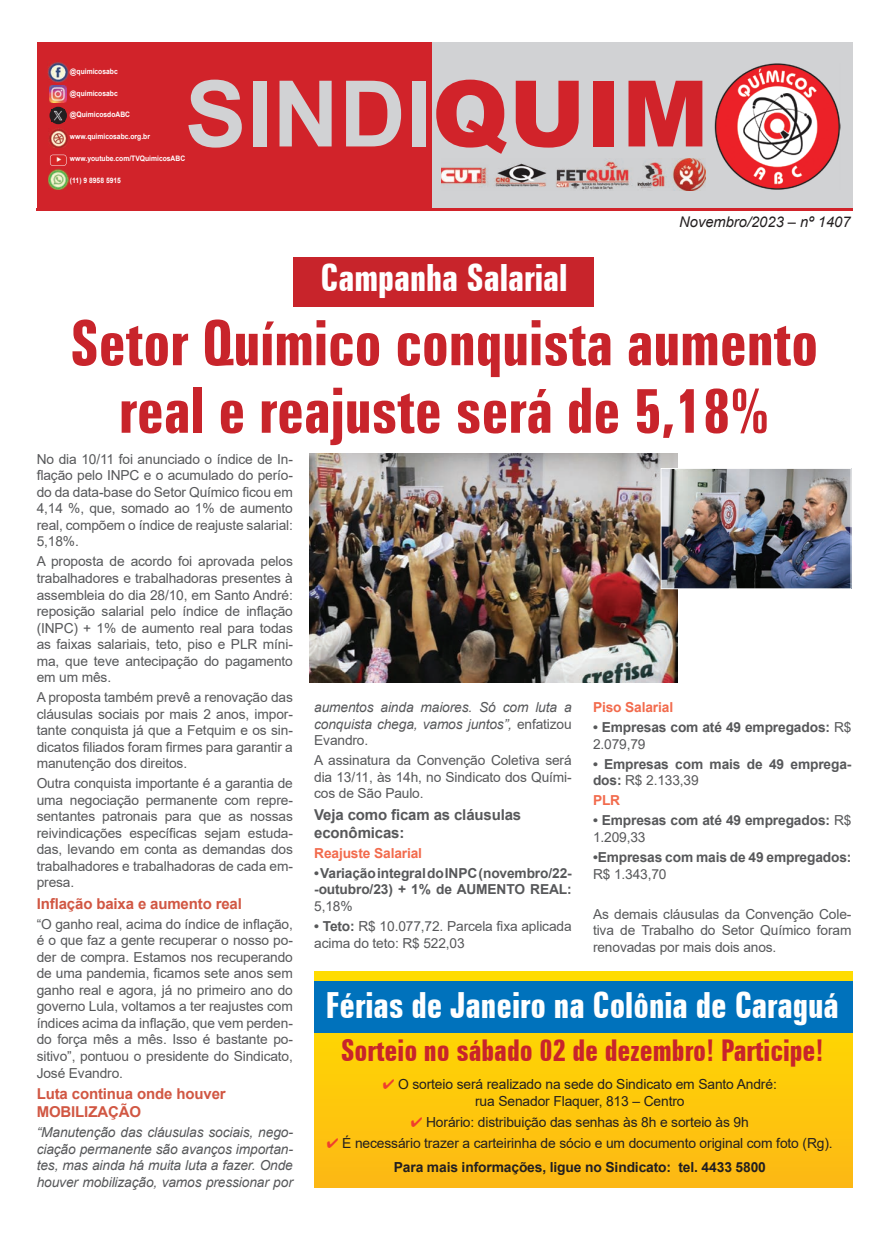
<style>
.page{position:relative;width:886px;height:1241px;background:#fff}
.page>*{position:absolute;margin:0;border:0;box-sizing:border-box;transform-origin:0 0}
.t1{font:700 91.75px "Arial";letter-spacing:.005em;color:#d1d2d4}
.t2{font:700 extra-condensed 62.5px/67.5px "Zurich BT";color:#c8242b;text-align:center}
.t3{font:700 extra-condensed 37.5px "Zurich BT";color:#fff}
.t4{font:700 extra-condensed 36px "Zurich BT";color:#fff}
.t5{font:700 extra-condensed 30px "Zurich BT";color:#c8242b}
.t6{font:700 15px/18px "Arial";letter-spacing:-.01em;color:#d15743}
.t7{font:700 15px/18px "Arial";letter-spacing:-.01em;color:#57585a}
.t8{font:italic 14.75px "Arial";color:#231f20}
.t9{font:13.88px/17.2px "Arial";letter-spacing:-.01em;color:#231f20;text-align:center}
.t10{font:13.75px/16.5px "Arial";letter-spacing:-.01em;color:#57585a;text-align:justify}
.t11{font:italic 13.75px/16.5px "Arial";letter-spacing:-.01em;color:#57585a;text-align:justify}
.t12{font:700 13.75px/16.5px "Arial";letter-spacing:-.01em;color:#57585a}
.t13{font:700 13.75px "Arial";letter-spacing:-.01em;color:#f26b4d}
.t14{font:700 7.5px "Arial";color:#fff;scale:.9 1}
.s1{font-weight:900;color:#d1232a}
.s2{font-weight:400}
.s3{font-style:normal}
.s4{font-weight:700}
.s5{color:#ef3e2e}
</style>
<div class="page">
<svg style="left:314px;top:971px;width:538px;height:216px;background:#fcc70c"></svg>
<div style="left:293px;top:257px;width:300px;height:49px;background:#c8242b"></div>
<div style="left:427px;top:42px;width:426px;height:167px;background:#d1d2d4"></div>
<div style="left:37px;top:42px;width:395px;height:167px;background:#d1232a"></div>
<img style="left:714px;top:63px;width:126px;height:127px">
<img style="left:441px;top:158px;width:264px;height:32px">
<hr style="left:37px;top:208px;width:816px;height:3px;background:#d1232a">
<img style="left:49px;top:129px;width:19px;height:19px">
<img style="left:48px;top:169px;width:20px;height:21px">
<img style="left:47px;top:62px;width:22px;height:20px">
<svg style="left:50px;top:155px;width:17px;height:11px"></svg>
<img style="left:50px;top:85px;width:17px;height:17px">
<div style="left:49px;top:107px;width:18px;height:17px;background:#231f20;border-radius:50%"></div>
<svg style="left:54px;top:110px;width:9px;height:11px"></svg>
<img style="left:310px;top:454px;width:367px;height:228px">
<img style="left:660px;top:468px;width:191px;height:121px">
<div style="left:314px;top:980px;width:538px;height:52px;background:#0072bc"></div>
<p class="t14" style="left:70px;top:66px;width:55px">@quimicosabc</p>
<p class="t14" style="left:70px;top:88px;width:55px">@quimicosabc</p>
<p class="t14" style="left:70px;top:109px;width:68px">@QuimicosdoABC</p>
<p class="t14" style="left:70px;top:131px;width:90px">www.quimicosabc.org.br</p>
<p class="t14" style="left:70px;top:153px;width:130px">www.youtube.com/TVQuimicosABC</p>
<p class="t14" style="left:70px;top:175px;width:58px">(11) 9 8958 5915</p>
<h1 class="t1" style="left:185px;top:49px;width:525px">SINDI<span class="s1">QUIM</span></h1>
<p class="t8" style="left:679px;top:212px;width:173px">Novembro/2023 – nº 1407</p>
<h3 class="t3" style="left:321px;top:256px;width:248px">Campanha Salarial</h3>
<h2 class="t2" style="left:70px;top:310px;width:750px">Setor Químico conquista aumento real e reajuste será de 5,18%</h2>
<p class="t10" style="left:37px;top:450px;width:258px">No dia 10/11 foi anunciado o índice de In&shy;flação pelo INPC e o acumulado do perío&shy;do da data-base do Setor Químico ficou em 4,14 %, que, somado ao 1% de aumento real, compõem o índice de reajuste salarial:<br>5,18%.</p>
<p class="t10" style="left:37px;top:553px;width:258px">A proposta de acordo foi aprovada pelos trabalhadores e trabalhadoras presentes à assembleia do dia 28/10, em Santo André: reposição salarial pelo índice de inflação (INPC) + 1% de aumento real para todas as faixas salariais, teto, piso e PLR míni&shy;ma, que teve antecipação do pagamento em um mês.</p>
<p class="t10" style="left:37px;top:688px;width:258px">A proposta também prevê a renovação das cláusulas sociais por mais 2 anos, impor&shy;tante conquista já que a Fetquim e os sin&shy;dicatos filiados foram firmes para garantir a manutenção dos direitos.</p>
<p class="t10" style="left:37px;top:775px;width:258px">Outra conquista importante é a garantia de uma negociação permanente com repre&shy;sentantes patronais para que as nossas reivindicações específicas sejam estuda&shy;das, levando em conta as demandas dos trabalhadores e trabalhadoras de cada em&shy;presa.</p>
<p class="t6" style="left:37px;top:894px;width:207px">Inflação baixa e aumento real</p>
<p class="t10" style="left:37px;top:915px;width:258px">“O ganho real, acima do índice de inflação, é o que faz a gente recuperar o nosso po&shy;der de compra. Estamos nos recuperando de uma pandemia, ficamos sete anos sem ganho real e agora, já no primeiro ano do governo Lula, voltamos a ter reajustes com índices acima da inflação, que vem perden&shy;do força mês a mês. Isso é bastante po&shy;sitivo”, pontuou o presidente do Sindicato, José Evandro.</p>
<p class="t6" style="left:37px;top:1084px;width:190px">Luta continua onde houver<br>MOBILIZAÇÃO</p>
<p class="t11" style="left:37px;top:1123px;width:258px">“Manutenção das cláusulas sociais, nego&shy;ciação permanente são avanços importan&shy;tes, mas ainda há muita luta a fazer. Onde houver mobilização, vamos pressionar por</p>
<p class="t13" style="left:593px;top:697px;width:82px">Piso Salarial</p>
<p class="t12" style="left:593px;top:719px;width:260px">• Empresas com até 49 empregados: <span class="s2">R$<br>2.079,79</span></p>
<p class="t12" style="left:593px;top:755px;width:260px">• Empresas com mais de 49 emprega&shy;dos: <span class="s2">R$ 2.133,39</span></p>
<p class="t13" style="left:593px;top:790px;width:29px">PLR</p>
<p class="t12" style="left:593px;top:812px;width:260px">• Empresas com até 49 empregados: <span class="s2">R$<br>1.209,33</span></p>
<p class="t12" style="left:593px;top:848px;width:260px">•Empresas com mais de 49 empregados:</p>
<p class="t10" style="left:593px;top:865px;width:75px">R$ 1.343,70</p>
<p class="t10" style="left:593px;top:905px;width:260px">As demais cláusulas da Convenção Cole&shy;tiva de Trabalho do Setor Químico foram renovadas por mais dois anos.</p>
<h3 class="t4" style="left:326px;top:984px;width:514px">Férias de Janeiro na Colônia de Caraguá</h3>
<h3 class="t5" style="left:341px;top:1032px;width:484px">Sorteio no sábado 02 de dezembro! Participe!</h3>
<p class="t11" style="left:314px;top:699px;width:259px">aumentos ainda maiores. Só com luta a conquista chega, vamos juntos”, <span class="s3">enfatizou Evandro.</span></p>
<p class="t10" style="left:314px;top:752px;width:259px">A assinatura da Convenção Coletiva será dia 13/11, às 14h, no Sindicato dos Quími&shy;cos de São Paulo.</p>
<p class="t7" style="left:314px;top:805px;width:209px">Veja como ficam as cláusulas econômicas:</p>
<p class="t13" style="left:314px;top:843px;width:109px">Reajuste Salarial</p>
<p class="t12" style="left:314px;top:864px;width:259px">• Variação integral do INPC (novembro/22- -outubro/23) + 1% de AUMENTO REAL:</p>
<p class="t10" style="left:314px;top:897px;width:40px">5,18%</p>
<p class="t10" style="left:314px;top:917px;width:259px"><span class="s4">• Teto:</span> R$ 10.077,72. Parcela fixa aplicada acima do teto: R$ 522,03</p>
<p class="t9" style="left:383px;top:1075px;width:395px"><span class="s5">✔</span> O sorteio será realizado na sede do Sindicato em Santo André: rua Senador Flaquer, 813 – Centro</p>
<p class="t9" style="left:411px;top:1113px;width:339px"><span class="s5">✔</span> Horário: distribuição das senhas às 8h e sorteio às 9h</p>
<p class="t9" style="left:327px;top:1130px;width:507px;line-height:24.4px"><span class="s5">✔</span> É necessário trazer a carteirinha de sócio e um documento original com foto (Rg).<br><span class="s4">Para mais informações, ligue no Sindicato: tel. 4433 5800</span></p>
</div>
